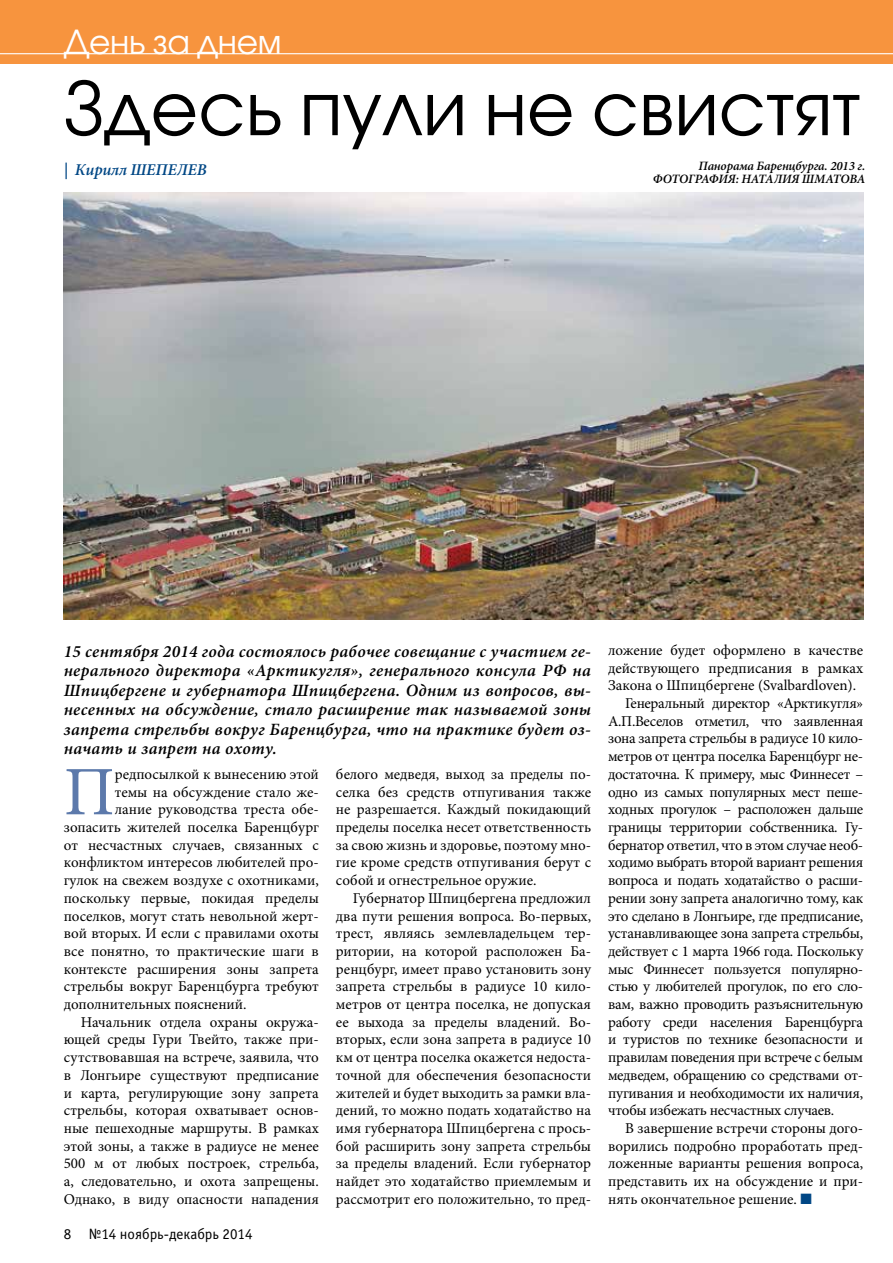
<style>
.page{position:relative;width:893px;height:1263px;background:#fff}
.page>*{position:absolute;margin:0;border:0;box-sizing:border-box;transform-origin:0 0}
.t1{font:73.5px "Avant Garde Gothic Book ITC";color:#000}
.t2{font:69.45px "Minion Pro";color:#5c79ab}
.t3{font:33px "Avant Garde Gothic Book ITC";letter-spacing:-.01em;color:#fff}
.t4{font:italic 600 17.25px/19.5px "Minion Pro";letter-spacing:.02em;color:#000;text-align:justify}
.t5{font:italic 600 16.5px "Minion Pro";letter-spacing:-.01em;color:#004785}
.t6{font:15px/17.7px "Minion Pro";letter-spacing:-.005em;color:#000;text-align:justify}
.t7{font:15px "Officina Sans Book ITC";color:#000}
.t8{font:italic 600 12.75px/13.5px "Minion Pro";letter-spacing:-.01em;color:#000;text-align:right}
.s1{color:#004785}
</style>
<div class="page">
<div style="left:0;top:0;width:893px;height:63px;background:#f7943e"></div>
<hr style="left:0;top:53px;width:893px;height:1px;background:#fff">
<img style="left:64px;top:193px;width:799px;height:426px">
<h3 class="t3" style="left:64px;top:22px;width:219px">День за днем</h3>
<h1 class="t1" style="left:64px;top:64px;width:798px">Здесь пули не свистят</h1>
<p class="t5" style="left:64px;top:158px;width:144px">| Кирилл ШЕПЕЛЕВ</p>
<p class="t8" style="left:653px;top:159px;width:214px">Панорама Баренцбурга. 2013 г.<br>ФОТОГРАФИЯ: НАТАЛИЯ ШМАТОВА</p>
<p class="t4" style="left:64px;top:641px;width:529px">15 сентября 2014 года состоялось рабочее совещание с участием ге&shy;нерального директора «Арктикугля», генерального консула РФ на Шпицбергене и губернатора Шпицбергена. Одним из вопросов, вы&shy;несенных на обсуждение, стало расширение так называемой зоны запрета стрельбы вокруг Баренцбурга, что на практике будет оз&shy;начать и запрет на охоту.</p>
<h2 class="t2" style="left:64px;top:746px;width:53px">П</h2>
<p class="t6" style="left:115px;top:765px;width:206px">редпосылкой к вынесению этой</p>
<p class="t6" style="left:115px;top:783px;width:206px">темы на обсуждение стало же-</p>
<p class="t6" style="left:115px;top:801px;width:206px">лание руководства треста обе-</p>
<p class="t6" style="left:64px;top:818px;width:257px">зопасить жителей поселка Баренцбург</p>
<p class="t6" style="left:64px;top:836px;width:257px">от несчастных случаев, связанных с</p>
<p class="t6" style="left:64px;top:854px;width:257px">конфликтом интересов любителей про-</p>
<p class="t6" style="left:64px;top:871px;width:257px">гулок на свежем воздухе с охотниками,</p>
<p class="t6" style="left:64px;top:889px;width:257px">поскольку первые, покидая пределы</p>
<p class="t6" style="left:64px;top:907px;width:257px">поселков, могут стать невольной жерт-</p>
<p class="t6" style="left:64px;top:925px;width:257px">вой вторых. И если с правилами охоты</p>
<p class="t6" style="left:64px;top:942px;width:257px">все понятно, то практические шаги в</p>
<p class="t6" style="left:64px;top:960px;width:257px">контексте расширения зоны запрета</p>
<p class="t6" style="left:64px;top:978px;width:257px">стрельбы вокруг Баренцбурга требуют</p>
<p class="t6" style="left:64px;top:995px;width:184px">дополнительных пояснений.</p>
<p class="t6" style="left:81px;top:1013px;width:240px">Начальник отдела охраны окружа-</p>
<p class="t6" style="left:64px;top:1031px;width:257px">ющей среды Гури Твейто, также при-</p>
<p class="t6" style="left:64px;top:1048px;width:257px">сутствовавшая на встрече, заявила, что</p>
<p class="t6" style="left:64px;top:1066px;width:257px">в Лонгьире существуют предписание</p>
<p class="t6" style="left:64px;top:1084px;width:257px">и карта, регулирующие зону запрета</p>
<p class="t6" style="left:64px;top:1102px;width:257px">стрельбы, которая охватывает основ-</p>
<p class="t6" style="left:64px;top:1119px;width:257px">ные пешеходные маршруты. В рамках</p>
<p class="t6" style="left:64px;top:1137px;width:257px">этой зоны, а также в радиусе не менее</p>
<p class="t6" style="left:64px;top:1155px;width:257px">500 м от любых построек, стрельба,</p>
<p class="t6" style="left:64px;top:1172px;width:257px">а, следовательно, и охота запрещены.</p>
<p class="t6" style="left:64px;top:1190px;width:257px">Однако, в виду опасности нападения</p>
<p class="t7" style="left:64px;top:1225px;width:190px">8 №14 ноябрь-декабрь 2014</p>
<p class="t6" style="left:336px;top:765px;width:257px">белого медведя, выход за пределы по&shy;селка без средств отпугивания также не разрешается. Каждый покидающий пределы поселка несет ответственность за свою жизнь и здоровье, поэтому мно&shy;гие кроме средств отпугивания берут с собой и огнестрельное оружие.</p>
<p class="t6" style="left:336px;top:889px;width:257px;text-indent:17px">Губернатор Шпицбергена предложил два пути решения вопроса. Во-первых, трест, являясь землевладельцем тер&shy;ритории, на которой расположен Ба&shy;ренцбург, имеет право установить зону запрета стрельбы в радиусе 10 кило&shy;метров от центра поселка, не допуская ее выхода за пределы владений. Во&shy;вторых, если зона запрета в радиусе 10 км от центра поселка окажется недоста&shy;точной для обеспечения безопасности жителей и будет выходить за рамки вла&shy;дений, то можно подать ходатайство на имя губернатора Шпицбергена с прось&shy;бой расширить зону запрета стрельбы за пределы владений. Если губернатор найдет это ходатайство приемлемым и рассмотрит его положительно, то пред-</p>
<p class="t6" style="left:608px;top:641px;width:257px">ложение будет оформлено в качестве</p>
<p class="t6" style="left:608px;top:659px;width:257px">действующего предписания в рамках</p>
<p class="t6" style="left:608px;top:677px;width:250px">Закона о Шпицбергене (Svalbardloven).</p>
<p class="t6" style="left:625px;top:694px;width:240px">Генеральный директор «Арктикугля»</p>
<p class="t6" style="left:608px;top:712px;width:257px">А.П.Веселов отметил, что заявленная</p>
<p class="t6" style="left:608px;top:730px;width:257px">зона запрета стрельбы в радиусе 10 кило-</p>
<p class="t6" style="left:608px;top:748px;width:257px">метров от центра поселка Баренцбург не-</p>
<p class="t6" style="left:608px;top:765px;width:257px">достаточна. К примеру, мыс Финнесет –</p>
<p class="t6" style="left:608px;top:783px;width:257px">одно из самых популярных мест пеше-</p>
<p class="t6" style="left:608px;top:801px;width:257px">ходных прогулок – расположен дальше</p>
<p class="t6" style="left:608px;top:818px;width:257px">границы территории собственника. Гу-</p>
<p class="t6" style="left:608px;top:836px;width:257px">бернатор ответил, что в этом случае необ-</p>
<p class="t6" style="left:608px;top:854px;width:257px">ходимо выбрать второй вариант решения</p>
<p class="t6" style="left:608px;top:871px;width:257px">вопроса и подать ходатайство о расши-</p>
<p class="t6" style="left:608px;top:889px;width:257px">рении зону запрета аналогично тому, как</p>
<p class="t6" style="left:608px;top:907px;width:257px">это сделано в Лонгьире, где предписание,</p>
<p class="t6" style="left:608px;top:925px;width:257px">устанавливающее зона запрета стрельбы,</p>
<p class="t6" style="left:608px;top:942px;width:257px">действует с 1 марта 1966 года. Поскольку</p>
<p class="t6" style="left:608px;top:960px;width:257px">мыс Финнесет пользуется популярно-</p>
<p class="t6" style="left:608px;top:978px;width:257px">стью у любителей прогулок, по его сло-</p>
<p class="t6" style="left:608px;top:995px;width:257px">вам, важно проводить разъяснительную</p>
<p class="t6" style="left:608px;top:1013px;width:257px">работу среди населения Баренцбурга</p>
<p class="t6" style="left:608px;top:1031px;width:257px">и туристов по технике безопасности и</p>
<p class="t6" style="left:608px;top:1048px;width:257px">правилам поведения при встрече с белым</p>
<p class="t6" style="left:608px;top:1066px;width:257px">медведем, обращению со средствами от-</p>
<p class="t6" style="left:608px;top:1084px;width:257px">пугивания и необходимости их наличия,</p>
<p class="t6" style="left:608px;top:1102px;width:228px">чтобы избежать несчастных случаев.</p>
<p class="t6" style="left:625px;top:1119px;width:240px">В завершение встречи стороны дого-</p>
<p class="t6" style="left:608px;top:1137px;width:257px">ворились подробно проработать пред-</p>
<p class="t6" style="left:608px;top:1155px;width:257px">ложенные варианты решения вопроса,</p>
<p class="t6" style="left:608px;top:1172px;width:257px">представить их на обсуждение и при-</p>
<p class="t6" style="left:608px;top:1190px;width:205px">нять окончательное решение. <span class="s1">■</span></p>
</div>
